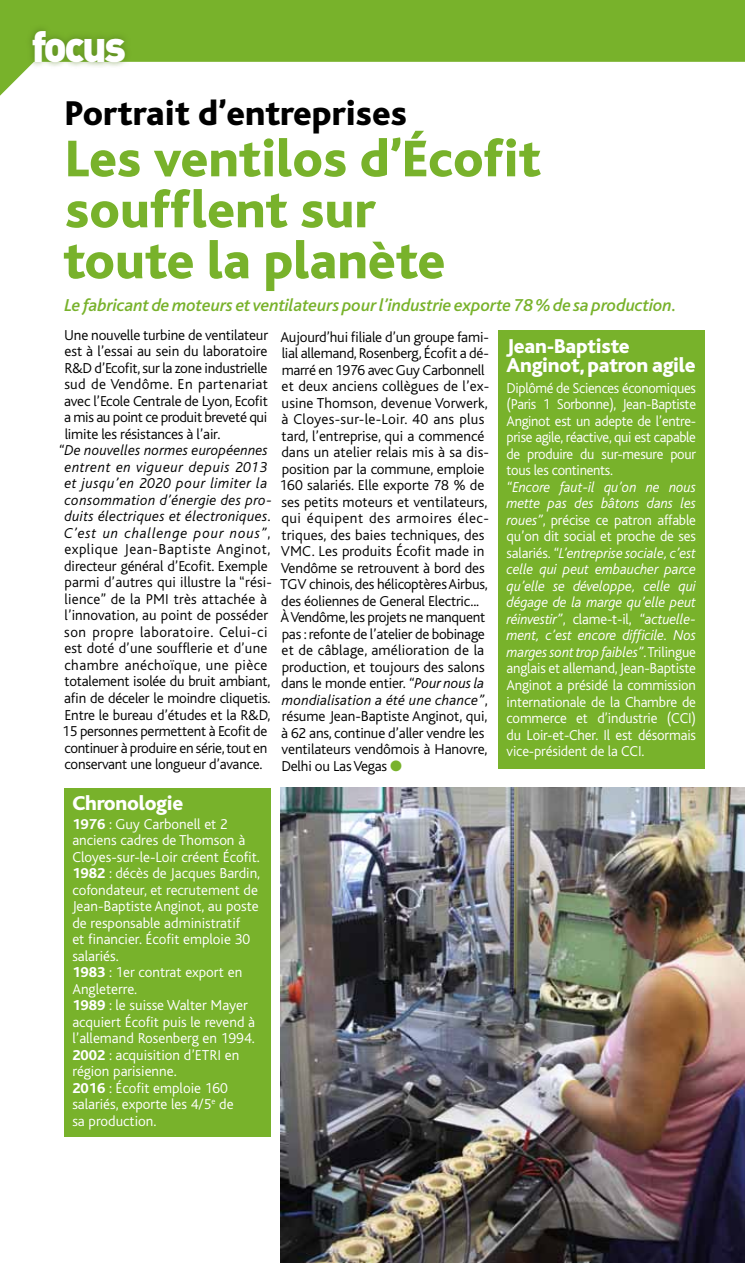
<style>
.page{position:relative;width:745px;height:1263px;background:#fff}
.page>*{position:absolute;margin:0;border:0;box-sizing:border-box;transform-origin:0 0}
.t1{font:800 54px/51px "Bliss";color:#78b22b}
.t2{font:900 42.75px "DIN";color:#fff}
.t3{font:800 36px "Bliss";color:#000}
.t4{font:800 21px/19.5px "Bliss";letter-spacing:-.01em;color:#fff}
.t5{font:italic 500 18px "Bliss";letter-spacing:-.01em;color:#78b22b}
.t6{font:300 15px/16.5px "Bliss";letter-spacing:-.005em;color:#000}
.t7{font:300 15px/16.5px "Bliss";color:#fff;text-align:justify}
.s1{font-style:italic}
.s2{font-weight:800}
.s3{color:#78b22b}
</style>
<div class="page">
<svg style="left:0;top:0;width:744px;height:96px;fill:#78b22b"></svg>
<div style="left:25px;top:24px;width:107px;height:44px;background:#547e1e;opacity:.75"></div>
<div style="left:497px;top:330px;width:207px;height:439px;background:#78b22b"></div>
<div style="left:64px;top:788px;width:206px;height:348px;background:#78b22b"></div>
<img style="left:281px;top:788px;width:463px;height:475px">
<h2 class="t2" style="left:31px;top:18px;width:96px">focus</h2>
<h3 class="t3" style="left:65px;top:95px;width:343px">Portrait d’entreprises</h3>
<h1 class="t1" style="left:63px;top:134px;width:479px">Les ventilos d’Écofit soufflent sur<br>toute la planète</h1>
<p class="t5" style="left:64px;top:295px;width:613px">Le fabricant de moteurs et ventilateurs pour l’industrie exporte 78 % de sa production.</p>
<h3 class="t4" style="left:506px;top:337px;width:191px">Jean-Baptiste<br>Anginot, patron agile</h3>
<p class="t7" style="left:506px;top:380px;width:191px">Diplômé de Sciences économiques (Paris 1 Sorbonne), Jean-Baptiste Anginot est un adepte de l’entre&shy;prise agile, réactive, qui est capable de produire du sur-mesure pour tous les continents.</p>
<p class="t7" style="left:506px;top:479px;width:191px"><span class="s1">“Encore faut-il qu’on ne nous mette pas des bâtons dans les roues”</span>, précise ce patron affable qu’on dit social et proche de ses salariés. <span class="s1">“L’entreprise sociale, c’est celle qui peut embaucher parce qu’elle se développe, celle qui dégage de la marge qu’elle peut réinvestir”</span>, clame-t-il, <span class="s1">“actuelle&shy;ment, c’est encore difficile. Nos marges sont trop faibles”</span>. Trilingue anglais et allemand, Jean-Baptiste Anginot a présidé la commission internationale de la Chambre de commerce et d’industrie (CCI) du Loir-et-Cher. Il est désormais vice-président de la CCI.</p>
<h3 class="t4" style="left:72px;top:794px;width:112px">Chronologie</h3>
<p class="t7" style="left:72px;top:816px;width:189px;text-align:left"><span class="s2">1976</span> : Guy Carbonell et 2 anciens cadres de Thomson à<br>Cloyes-sur-le-Loir créent Écofit.<br><span class="s2">1982</span> : décès de Jacques Bardin, cofondateur, et recrutement de<br>Jean-Baptiste Anginot, au poste de responsable administratif<br>et financier. Écofit emploie 30 salariés.<br><span class="s2">1983</span> : 1er contrat export en<br>Angleterre.<br><span class="s2">1989</span> : le suisse Walter Mayer acquiert Écofit puis le revend à l’allemand Rosenberg en 1994.<br><span class="s2">2002</span> : acquisition d’ETRI en région parisienne.<br><span class="s2">2016</span> : Écofit emploie 160 salariés, exporte les 4/5<sup>e</sup> de<br>sa production.</p>
<p class="t6" style="left:64px;top:327px;width:205px;text-align:justify">Une nouvelle turbine de ventilateur est à l’essai au sein du laboratoire R&amp;D d’Ecofit, sur la zone industrielle sud de Vendôme. En partenariat avec l’Ecole Centrale de Lyon, Ecofit a mis au point ce produit breveté qui limite les résistances à l’air.</p>
<p class="t6" style="left:58px;top:443px;width:215px"><span class="s1">“De nouvelles normes européennes entrent en vigueur depuis 2013 et jusqu’en 2020 pour limiter la consommation d’énergie des pro&shy;duits électriques et électroniques.<br>C’est un challenge pour nous”</span>, explique Jean-Baptiste Anginot, directeur général d’Ecofit. Exemple parmi d’autres qui illustre la “rési&shy;lience” de la PMI très attachée à l’innovation, au point de posséder son propre laboratoire. Celui-ci est doté d’une soufflerie et d’une chambre anéchoïque, une pièce totalement isolée du bruit ambiant, afin de déceler le moindre cliquetis.<br>Entre le bureau d’études et la R&amp;D, 15 personnes permettent à Ecofit de continuer à produire en série, tout en conservant une longueur d’avance.</p>
<p class="t6" style="left:279px;top:329px;width:211px">Aujourd’hui filiale d’un groupe fami&shy;lial allemand, Rosenberg, Écofit a dé&shy;marré en 1976 avec Guy Carbonnell et deux anciens collègues de l’ex&shy;usine Thomson, devenue Vorwerk, à Cloyes-sur-le-Loir. 40 ans plus tard, l’entreprise, qui a commencé dans un atelier relais mis à sa dis&shy;position par la commune, emploie 160 salariés. Elle exporte 78 % de ses petits moteurs et ventilateurs, qui équipent des armoires élec&shy;triques, des baies techniques, des VMC. Les produits Écofit made in Vendôme se retrouvent à bord des TGV chinois, des hélicoptères Airbus, des éoliennes de General Electric...<br>À Vendôme, les projets ne manquent pas : refonte de l’atelier de bobinage et de câblage, amélioration de la production, et toujours des salons dans le monde entier. <span class="s1">“Pour nous la mondialisation a été une chance”</span>, résume Jean-Baptiste Anginot, qui, à 62 ans, continue d’aller vendre les ventilateurs vendômois à Hanovre, Delhi ou Las Vegas <span class="s3">●</span></p>
</div>
